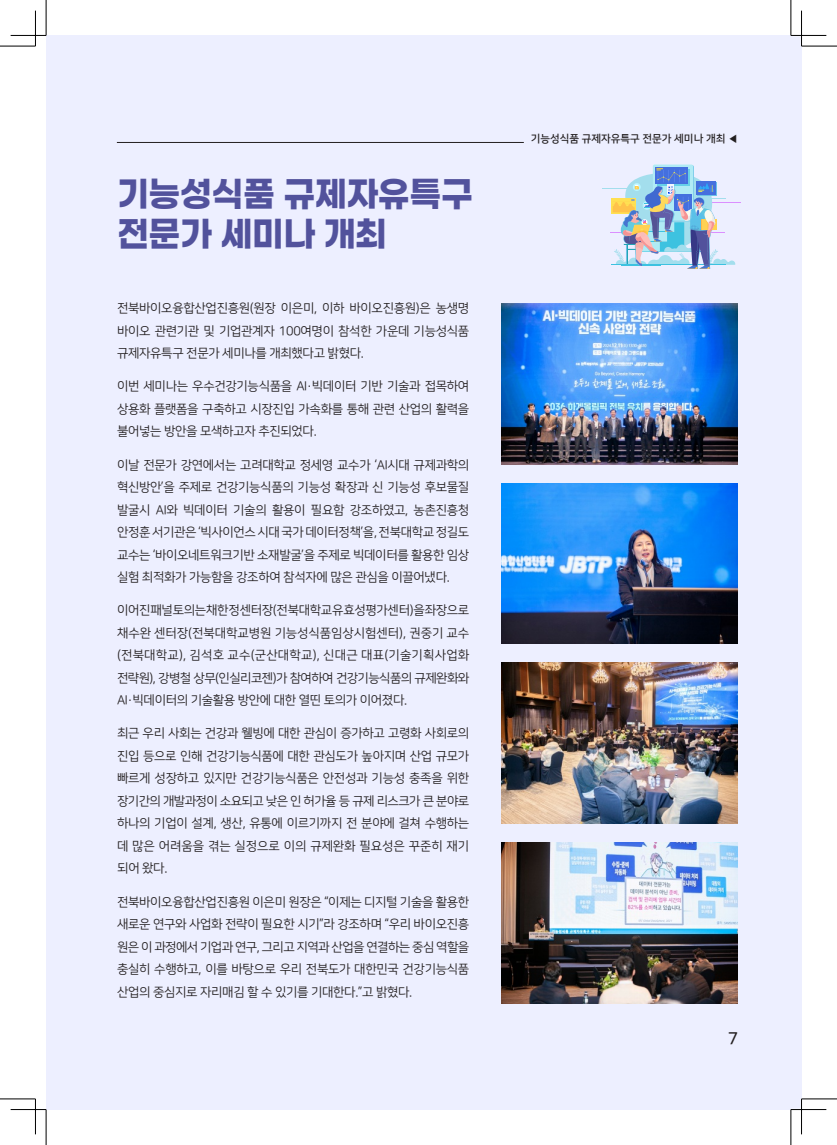
<style>
.page{position:relative;width:837px;height:1145px;background:#fff}
.page>*{position:absolute;margin:0;border:0;box-sizing:border-box;transform-origin:0 0}
.t1{font:700 35px "Gmarket Sans";letter-spacing:-.015em;color:#52529c;scale:.95 1}
.t2{font:500 15px "Gmarket Sans";color:#231f20}
.t3{font:12.5px/22.5px "Nanum Square R";letter-spacing:-.025em;color:#231f20;text-align:justify}
.t4{font:10.62px "Nanum Square B";color:#231f20}
</style>
<div class="page">
<div style="left:46px;top:35px;width:755px;height:1074px;background:#edefff"></div>
<hr style="left:602px;top:188px;width:104px;height:1px;background:#a3deed">
<hr style="left:626px;top:202px;width:115px;height:1px;background:#db8fff">
<hr style="left:609px;top:232px;width:115px;height:1px;background:#db8fff">
<div style="left:652px;top:164px;width:41px;height:57px;background:linear-gradient(to right,#b0ebf5,#b0ebf5);border-radius:2px"></div>
<div style="left:611px;top:198px;width:25px;height:15px;background:#ffe052"></div>
<hr style="left:610px;top:265px;width:115px;height:1px;background:#3dc2e0">
<svg style="left:612px;top:168px;width:123px;height:101px"></svg>
<img style="left:501px;top:303px;width:236px;height:161px">
<img style="left:501px;top:483px;width:236px;height:161px">
<img style="left:501px;top:663px;width:236px;height:161px">
<img style="left:501px;top:843px;width:236px;height:160px">
<hr style="left:117px;top:142px;width:406px;height:1px;background:#231f20">
<hr style="left:790px;top:1108px;width:36px;height:2px;background:#fff">
<hr style="left:800px;top:11px;width:2px;height:35px;background:#fff">
<hr style="left:800px;top:1098px;width:2px;height:36px;background:#fff">
<hr style="left:0;top:46px;width:35px;height:1px;background:#000">
<hr style="left:801px;top:46px;width:35px;height:1px;background:#000">
<hr style="left:0;top:1098px;width:35px;height:1px;background:#000">
<hr style="left:801px;top:1098px;width:35px;height:1px;background:#000">
<hr style="left:46px;top:0;width:1px;height:35px;background:#000">
<hr style="left:46px;top:1109px;width:1px;height:35px;background:#000">
<hr style="left:790px;top:0;width:1px;height:35px;background:#000">
<hr style="left:790px;top:1109px;width:1px;height:35px;background:#000">
<hr style="left:11px;top:35px;width:35px;height:1px;background:#000">
<hr style="left:790px;top:35px;width:36px;height:1px;background:#000">
<hr style="left:11px;top:1109px;width:35px;height:1px;background:#000">
<hr style="left:790px;top:1109px;width:36px;height:1px;background:#000">
<hr style="left:35px;top:11px;width:1px;height:35px;background:#000">
<hr style="left:35px;top:1098px;width:1px;height:36px;background:#000">
<hr style="left:801px;top:11px;width:1px;height:35px;background:#000">
<hr style="left:801px;top:1098px;width:1px;height:36px;background:#000">
<p class="t1" style="left:117px;top:174px;width:376px">기능성식품 규제자유특구</p>
<p class="t1" style="left:117px;top:214px;width:286px">전문가 세미나 개최</p>
<p class="t3" style="left:117px;top:297px;width:353px;text-align:left">전북바이오융합산업진흥원(원장 이은미, 이하 바이오진흥원)은 농생명 바이오 관련기관 및 기업관계자 100여명 이 참석한 가운데 기능성식품 규제자유특구 전문가 세미나를 개최했다고 밝혔다.</p>
<p class="t3" style="left:117px;top:375px;width:353px">이번 세미나는 우수건강기능식품을 AI·빅데이터 기반 기술과 접목하여 상용화 플랫폼을 구축하고 시장진입 가속화를 통해 관련 산업의 활력을 불어넣는 방안을 모색하고자 추진되었다.</p>
<p class="t3" style="left:117px;top:453px;width:353px">이날 전문가 강연에서는 고려대학교 정세영 교수가 ‘AI시대 규제과학의 혁신방안’을 주제로 건강기능식품의 기능성 확장과 신 기능성 후보물질 발굴시 AI와 빅데이터 기술의 활용이 필요함 강조하였고, 농촌진흥청 안정훈 서기관은 ‘빅사이언스 시대 국가 데이터정책’을, 전북대학교 정길도 교수는 ‘바이오네트워크기반 소재발굴’을 주제로 빅데이터를 활용한 임상 실험 최적화가 가능함을 강조하여 참석자에 많은 관심을 이끌어냈다.</p>
<p class="t3" style="left:117px;top:599px;width:354px">이어진 패널토의는 채한정 센터장(전북대학교 유효성평가센터)을 좌장으로 채수완 센터장(전북대학교병원 기능성식품임상시험센터), 권중기 교수 (전북대학교), 김석호 교수(군산대학교), 신대근 대표(기술기획사업화 전략원), 강병철 상무(인실리코젠)가 참여하여 건강기능식품의 규제완화와 AI·빅데이터의 기술활용 방안에 대한 열띤 토의가 이어졌다.</p>
<p class="t3" style="left:117px;top:722px;width:353px">최근 우리 사회는 건강과 웰빙에 대한 관심이 증가하고 고령화 사회로의 진입 등으로 인해 건강기능식품에 대한 관심도가 높아지며 산업 규모가 빠르게 성장하고 있지만 건강기능식품은 안전성과 기능성 충족을 위한 장기간의 개발과정이 소요되고 낮은 인‧ 허가율 등 규제 리스크가 큰 분야로 하나의 기업이 설계, 생산, 유통에 이르기까지 전 분야에 걸쳐 수행하는 데 많은 어려움을 겪는 실정으로 이의 규제완화 필요성은 꾸준히 재기 되어 왔다.</p>
<p class="t3" style="left:117px;top:890px;width:353px">전북바이오융합산업진흥원 이은미 원장은 “이제는 디지털 기술을 활용한 새로운 연구와 사업화 전략이 필요한 시기”라 강조하며 “우리 바이오진흥 원은 이 과정에서 기업과 연구, 그리고 지역과 산업을 연결하는 중심 역할을 충실히 수행하고, 이를 바탕으로 우리 전북도가 대한민국 건강기능식품 산업의 중심지로 자리매김 할 수 있기를 기대한다.”고 밝혔다.</p>
<p class="t4" style="left:530px;top:133px;width:208px">기능성식품 규제자유특구 전문가 세미나 개최 ◀</p>
<p class="t2" style="left:728px;top:1030px;width:11px">7</p>
</div>
